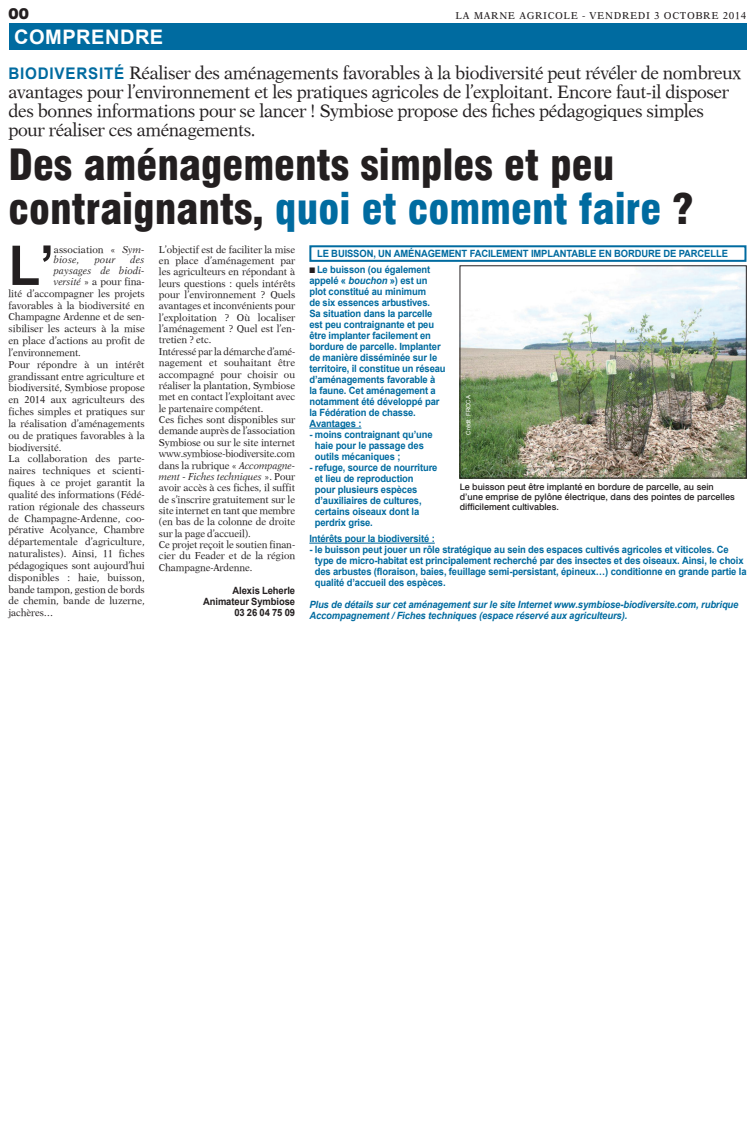
<style>
.page{position:relative;width:755px;height:1123px;background:#fff}
.page>*{position:absolute;margin:0;border:0;box-sizing:border-box;transform-origin:0 0}
.TEXTE_COURANT_25-02{font:700 55.3px "Arial";color:#231f20;scale:.94 1}
.titre_5cols{font:900 condensed 42px/44px "Swiss 721 BT";color:#231f20}
.t1{font:700 20px "Arial";letter-spacing:.025em;color:#fff}
.chapo{font:18px/19px "New Aster";letter-spacing:-.02em;color:#231f20;scale:.94 1}
.Date{font:14px "Swiss 721 BT Black No 2";color:#231f20}
.TEXTE_COURANT_25-02-2{font:10px/11.8px "New Aster";letter-spacing:-.005em;color:#231f20;text-align:justify;scale:.95 1}
.t2{font:700 10px/11px "Arial";letter-spacing:-.015em;color:#006ba0;scale:.94 1}
.TEXTE_COURANT_25-02-3{font:10px/11.4px "New Aster";letter-spacing:-.005em;color:#231f20;text-align:justify;scale:.94 1}
.TEXTE_COURANT_25-02-4{font:10px/11.4px "New Aster";letter-spacing:-.005em;color:#231f20;text-align:justify;scale:.93 1}
.t3{font:italic 700 10px/11px "Arial";letter-spacing:-.015em;color:#006ba0;scale:.94 1}
.TEXTE_COURANT_25-02-5{font:italic 10px/10.8px "New Aster";letter-spacing:.01em;color:#231f20;text-align:justify;scale:.95 1}
.TEXTE_COURANT_25-02-6{font:700 10px "Arial";letter-spacing:-.01em;color:#231f20;scale:.94 1}
.Date-2{font:10px "New Aster";letter-spacing:.065em;color:#231f20}
.legende_2cols{font:500 9px/10px "Swiss 721 BT";color:#231f20}
.TEXTE_COURANT_25-02-7{font:6px "Arial";letter-spacing:-.01em;color:#fff}
.s1{font-family:"Arial";font-weight:700;font-size:16px;color:#006ba0}
.s2{color:#006ba0}
.s3{font-style:italic}
.s4{font-style:normal}
.s5{color:#231f20}
</style>
<div class="page">
<div style="left:9px;top:23px;width:737px;height:27px;background:#006ba0"></div>
<hr style="left:309px;top:427px;width:52px;height:1px;background:#006ba0">
<div style="left:309px;top:245px;width:437px;height:17px;border:2px solid #006ba0"></div>
<hr style="left:309px;top:542px;width:125px;height:1px;background:#006ba0">
<img style="left:461px;top:268px;width:283px;height:208px">
<div style="left:459px;top:266px;width:287px;height:212px;border:1px solid #231f20"></div>
<p class="Date" style="left:9px;top:4px;width:22px">00</p>
<p class="Date-2" style="left:455px;top:10px;width:292px">LA MARNE AGRICOLE - VENDREDI 3 OCTOBRE 2014</p>
<p class="t1" style="left:14px;top:24px;width:150px">COMPRENDRE</p>
<p class="chapo" style="left:9px;top:63px;width:780px"><span class="s1">BIODIVERSITÉ</span> Réaliser des aménagements favorables à la biodiversité peut révéler de nombreux avantages pour l’environnement et les pratiques agricoles de l’exploitant. Encore faut-il disposer des bonnes informations pour se lancer ! Symbiose propose des fiches pédagogiques simples pour réaliser ces aménagements.</p>
<p class="titre_5cols" style="left:9px;top:143px;width:685px">Des aménagements simples et peu contraignants, <span class="s2">quoi et comment faire</span> ?</p>
<p class="TEXTE_COURANT_25-02" style="left:9px;top:229px;width:50px">L’</p>
<p class="TEXTE_COURANT_25-02-2" style="left:54px;top:243px;width:97px;line-height:10.8px">association « <span class="s3">Sym&shy;biose,</span></p>
<p class="TEXTE_COURANT_25-02-5" style="left:54px;top:254px;width:97px;text-indent:77px">des paysages de biodi&shy;versité <span class="s4">» a pour fina-</span></p>
<p class="TEXTE_COURANT_25-02-2" style="left:9px;top:287px;width:145px">lité d’accompagner les projets favorables à la biodiversité en Champagne Ardenne et de sen&shy;sibiliser les acteurs à la mise en place d’actions au profit de l’environnement.</p>
<p class="TEXTE_COURANT_25-02-2" style="left:9px;top:358px;width:145px">Pour répondre à un intérêt grandissant entre agriculture et biodiversité, Symbiose propose en 2014 aux agriculteurs des fiches simples et pratiques sur la réalisation d’aménagements ou de pratiques favorables à la biodiversité.</p>
<p class="TEXTE_COURANT_25-02-2" style="left:9px;top:453px;width:145px">La collaboration des parte&shy;naires techniques et scienti&shy;fiques à ce projet garantit la qualité des informations (Fédé&shy;ration régionale des chasseurs de Champagne-Ardenne, coo&shy;pérative Acolyance, Chambre départementale d’agriculture, naturalistes). Ainsi, 11 fiches pédagogiques sont aujourd’hui disponibles : haie, buisson, bande tampon, gestion de bords de chemin, bande de luzerne, jachères…</p>
<p class="TEXTE_COURANT_25-02-5" style="left:95px;top:254px;width:24px">pour</p>
<p class="TEXTE_COURANT_25-02-3" style="left:159px;top:243px;width:146px">L’objectif est de faciliter la mise en place d’aménagement par les agriculteurs en répondant à leurs questions : quels intérêts pour l’environnement ? Quels avantages et inconvénients pour l’exploitation ? Où localiser l’aménagement ? Quel est l’en&shy;tretien ? etc.</p>
<p class="TEXTE_COURANT_25-02-4" style="left:159px;top:345px;width:148px">Intéressé par la démarche d’amé&shy;nagement et souhaitant être accompagné pour choisir ou réaliser la plantation, Symbiose met en contact l’exploitant avec le partenaire compétent.</p>
<p class="TEXTE_COURANT_25-02-2" style="left:159px;top:414px;width:145px;line-height:11.4px">Ces fiches sont disponibles sur demande auprès de l’association Symbiose ou sur le site internet www.symbiose-biodiversite.com dans la rubrique « <span class="s3">Accompagne&shy;ment - Fiches techniques</span> ». Pour avoir accès à ces fiches, il suffit de s’inscrire gratuitement sur le site internet en tant que membre (en bas de la colonne de droite sur la page d’accueil).</p>
<p class="TEXTE_COURANT_25-02-3" style="left:159px;top:539px;width:146px">Ce projet reçoit le soutien finan&shy;cier du Feader et de la région Champagne-Ardenne.</p>
<p class="TEXTE_COURANT_25-02-6" style="left:232px;top:583px;width:68px">Alexis Leherle</p>
<p class="TEXTE_COURANT_25-02-6" style="left:203px;top:595px;width:99px">Animateur Symbiose</p>
<p class="TEXTE_COURANT_25-02-6" style="left:234px;top:606px;width:66px">03 26 04 75 09</p>
<p class="t2" style="left:317px;top:248px;width:438px">LE BUISSON, UN AMÉNAGEMENT FACILEMENT IMPLANTABLE EN BORDURE DE PARCELLE</p>
<p class="t2" style="left:309px;top:264px;width:146px"><span class="s5">■</span> Le buisson (ou également appelé « <span class="s3">bouchon</span> ») est un plot constitué au minimum<br>de six essences arbustives.<br>Sa situation dans la parcelle est peu contraignante et peu être implanter facilement en bordure de parcelle. Implanter de manière disséminée sur le territoire, il constitue un réseau d’aménagements favorable à la faune. Cet aménagement a notamment été développé par la Fédération de chasse.</p>
<p class="t2" style="left:309px;top:418px;width:57px">Avantages :</p>
<p class="t2" style="left:314px;top:429px;width:127px;text-indent:-5px">- moins contraignant qu’une haie pour le passage des outils mécaniques ;</p>
<p class="t2" style="left:314px;top:462px;width:132px;text-indent:-5px">- refuge, source de nourriture et lieu de reproduction<br>pour plusieurs espèces d’auxiliaires de cultures, certains oiseaux dont la perdrix grise.</p>
<p class="t2" style="left:309px;top:533px;width:135px">Intérêts pour la biodiversité :</p>
<p class="t2" style="left:314px;top:544px;width:460px;text-indent:-5px">- le buisson peut jouer un rôle stratégique au sein des espaces cultivés agricoles et viticoles. Ce type de micro-habitat est principalement recherché par des insectes et des oiseaux. Ainsi, le choix des arbustes (floraison, baies, feuillage semi-persistant, épineux…) conditionne en grande partie la qualité d’accueil des espèces.</p>
<p class="t3" style="left:309px;top:599px;width:457px">Plus de détails sur cet aménagement sur le site Internet www.symbiose-biodiversite.com, rubrique<br>Accompagnement / Fiches techniques (espace réservé aux agriculteurs).</p>
<p class="TEXTE_COURANT_25-02-7" style="left:464px;top:435px;width:41px;rotate:-90deg">Crédit :FRCCA</p>
<p class="legende_2cols" style="left:459px;top:482px;width:276px">Le buisson peut être implanté en bordure de parcelle, au sein d’une emprise de pylône électrique, dans des pointes de parcelles difficilement cultivables.</p>
</div>
